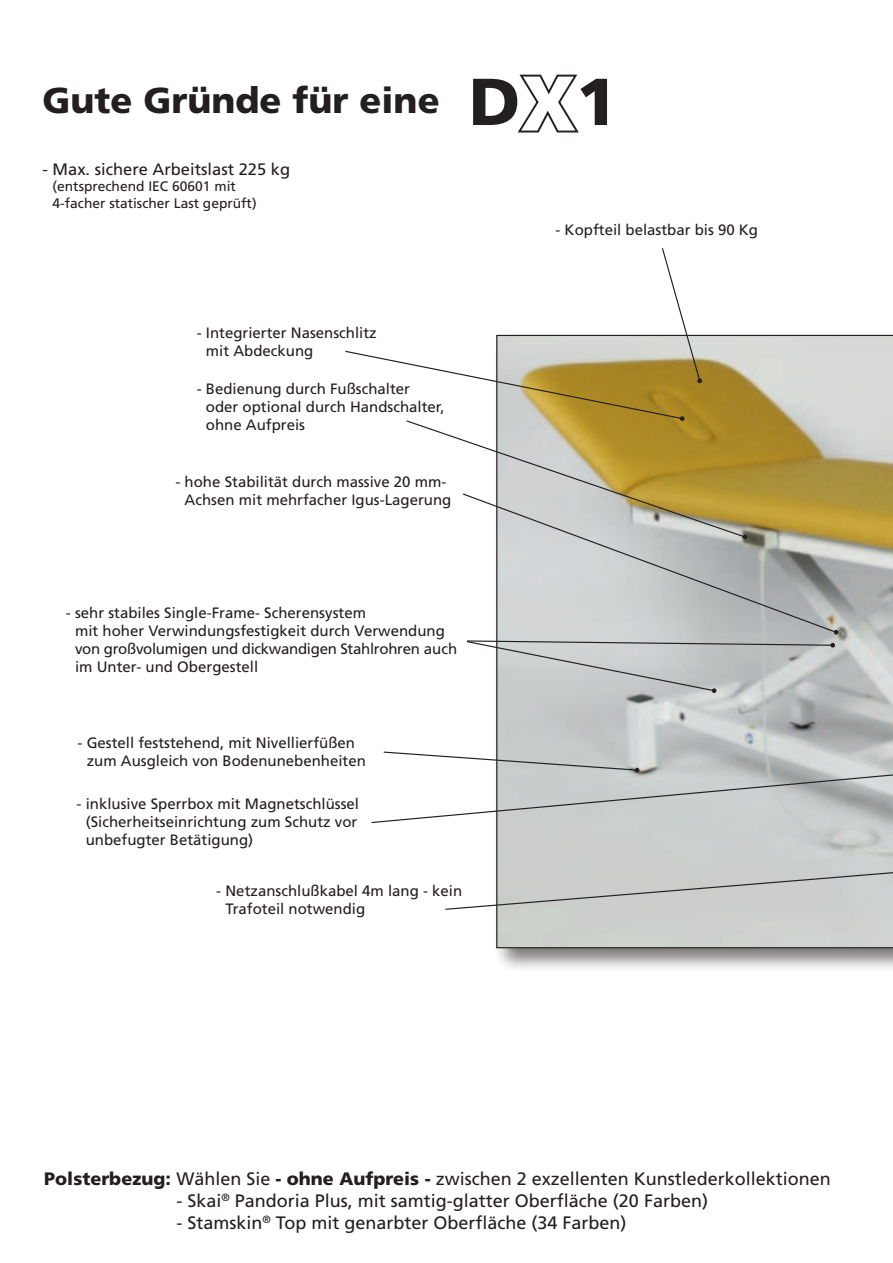
<style>
.page{position:relative;width:893px;height:1263px;background:#fff}
.page>*{position:absolute;margin:0;border:0;box-sizing:border-box;transform-origin:0 0}
.t1{font:900 36px "Frutiger";color:#231f20}
.t2{font:18px "Frutiger";color:#231f20}
.t3{font:16.5px "Frutiger";color:#231f20}
.t4{font:15px/18px "Frutiger";color:#231f20}
.t5{font:13.8px/16.5px "Frutiger";color:#231f20}
.s1{font-size:66.3px}
.s2{font-size:77.25px;color:#fff}
.s3{font-weight:900}
</style>
<div class="page">
<div style="left:492px;top:330px;width:401px;height:643px;background:#231f20;opacity:.6"></div>
<svg style="left:496px;top:335px;width:397px;height:613px;background:#c3c2b6"></svg>
<svg style="left:517px;top:74px;width:62px;height:59px"></svg>
<svg style="left:445px;top:870px;width:448px;height:40px;background:#cbcdcb"></svg>
<svg style="left:345px;top:248px;width:402px;height:244px"></svg>
<svg style="left:463px;top:492px;width:374px;height:142px;background:#c3c1b6"></svg>
<svg style="left:834px;top:630px;width:4px;height:4px"></svg>
<svg style="left:466px;top:640px;width:369px;height:53px;background:#c2c5c6"></svg>
<svg style="left:371px;top:751px;width:522px;height:73px"></svg>
<h1 class="t1" style="left:43px;top:78px;width:576px">Gute Gründe für eine <span class="s1">D</span><span class="s2">X</span><span class="s1">1</span></h1>
<p class="t3" style="left:43px;top:159px;width:249px">- Max. sichere Arbeitslast 225 kg</p>
<p class="t5" style="left:53px;top:178px;width:205px">(entsprechend IEC 60601 mit<br>4-facher statischer Last geprüft)</p>
<p class="t4" style="left:206px;top:324px;width:172px;text-indent:-9px">- Integrierter Nasenschlitz mit Abdeckung</p>
<p class="t4" style="left:206px;top:380px;width:240px;text-indent:-9px">- Bedienung durch Fußschalter oder optional durch Handschalter, ohne Aufpreis</p>
<p class="t4" style="left:185px;top:473px;width:268px;text-indent:-9px">- hohe Stabilität durch massive 20 mm-<br>Achsen mit mehrfacher Igus-Lagerung</p>
<p class="t4" style="left:75px;top:604px;width:384px;text-indent:-9px">- sehr stabiles Single-Frame- Scherensystem<br>mit hoher Verwindungsfestigkeit durch Verwendung von großvolumigen und dickwandigen Stahlrohren auch im Unter- und Obergestell</p>
<p class="t4" style="left:87px;top:734px;width:281px;text-indent:-9px">- Gestell feststehend, mit Nivellierfüßen zum Ausgleich von Bodenunebenheiten</p>
<p class="t4" style="left:86px;top:795px;width:275px;text-align:justify;text-indent:-9px">- inklusive Sperrbox mit Magnetschlüssel (Sicherheitseinrichtung zum Schutz vor unbefugter Betätigung)</p>
<p class="t4" style="left:225px;top:882px;width:238px;text-indent:-9px">- Netzanschlußkabel 4m lang - kein<br>Trafoteil notwendig</p>
<p class="t4" style="left:555px;top:221px;width:204px">- Kopfteil belastbar bis 90 Kg</p>
<p class="t2" style="left:44px;top:1168px;width:788px"><span class="s3">Polsterbezug:</span> Wählen Sie <span class="s3">- ohne Aufpreis -</span> zwischen 2 exzellenten Kunstlederkollektionen</p>
<p class="t2" style="left:176px;top:1190px;width:533px">- Skai<sup>®</sup> Pandoria Plus, mit samtig-glatter Oberfläche (20 Farben)</p>
<p class="t2" style="left:176px;top:1212px;width:452px">- Stamskin<sup>®</sup> Top mit genarbter Oberfläche (34 Farben)</p>
</div>
